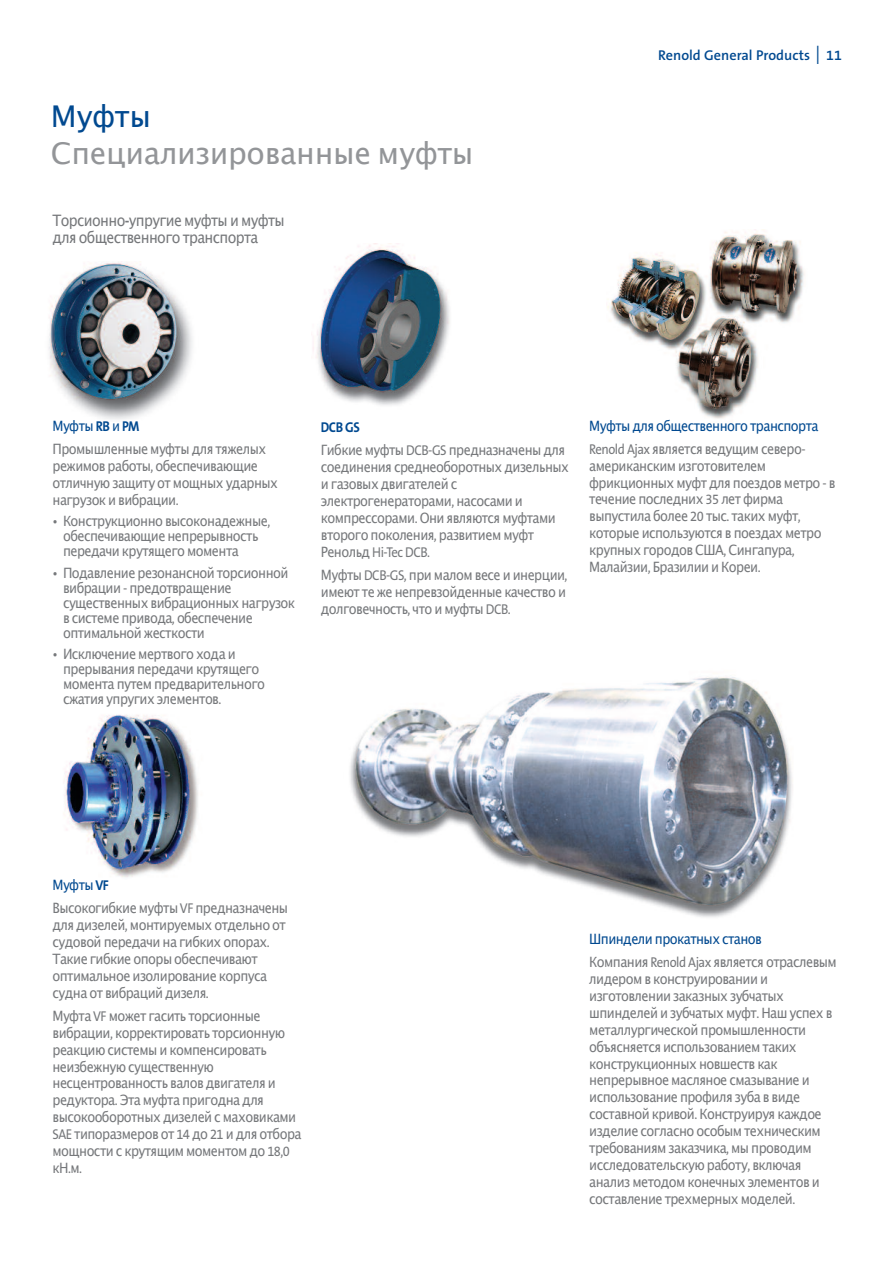
<style>
.page{position:relative;width:893px;height:1263px;background:#fff}
.page>*{position:absolute;margin:0;border:0;box-sizing:border-box;transform-origin:0 0}
.t1{font:30px "Lucida Grande";letter-spacing:-.01em;color:#939598}
.t2{font:30px "Lucida Grande";letter-spacing:-.015em;color:#014990}
.t3{font:15.75px/16.8px "Lucida Grande";letter-spacing:-.045em;color:#76787b;scale:.9 1}
.t4{font:14.25px/16.8px "Lucida Grande";letter-spacing:-.045em;color:#76787b;scale:.9 1}
.t5{font:14.25px/23.2px "Lucida Grande";letter-spacing:-.045em;color:#014990;scale:.9 1}
.t6{font:600 14.25px "The Sans B6";color:#014990}
.t7{font:14.25px "The Sans B5 Plain";letter-spacing:-.04em;color:#76787b;scale:.9 1}
.t8{font:700 14.25px "The Sans B7";color:#014990;scale:.9 1}
.s1{font-family:"The Sans B7";font-weight:700}
.s2{font-size:27px}
.s3{color:#014990}
.s4{font-family:"The Sans B7";font-weight:700;color:#014990}
.s5{font-family:"The Sans B5 Plain"}
.s6{font-family:"Lucida Grande"}
.s7{font-family:"The Sans B5 Plain";color:#76787b}
.s8{color:#76787b}
</style>
<div class="page">
<img style="left:350px;top:677px;width:443px;height:240px">
<img style="left:48px;top:263px;width:145px;height:157px">
<img style="left:313px;top:243px;width:137px;height:162px">
<img style="left:607px;top:232px;width:198px;height:187px">
<img style="left:64px;top:714px;width:134px;height:163px">
<h1 class="t2" style="left:51px;top:98px;width:102px">Муфты</h1>
<h1 class="t1" style="left:51px;top:135px;width:424px">Специализированные муфты</h1>
<p class="t3" style="left:53px;top:212px;width:259px">Торсионно<span class="s1">-</span>упругие муфты и муфты для общественного транспорта</p>
<p class="t6" style="left:658px;top:47px;width:185px">Renold General Products <span class="s2">I</span> 11</p>
<p class="t4" style="left:53px;top:414px;width:239px;line-height:23.2px"><span class="s3">Муфты</span> <span class="s4">RB</span> <span class="s3">и</span> <span class="s4">PM<br></span>Промышленные муфты для тяжелых</p>
<p class="t4" style="left:53px;top:457px;width:252px">режимов работы<span class="s5">,</span> обеспечивающие отличную защиту от мощных ударных нагрузок и вибрации<span class="s5">.</span></p>
<p class="t4" style="left:63px;top:513px;width:232px;line-height:15px;text-indent:-10px"><span class="s5">•</span> Конструкционно высоконадежные<span class="s5">, </span>обеспечивающие непрерывность передачи крутящего момента</p>
<p class="t4" style="left:63px;top:565px;width:259px;line-height:15px;text-indent:-10px"><span class="s5">•</span> Подавление резонансной торсионной вибрации <span class="s5">-</span> предотвращение существенных вибрационных нагрузок в системе привода<span class="s5">,</span> обеспечение оптимальной жесткости</p>
<p class="t4" style="left:63px;top:646px;width:226px;line-height:15px;text-indent:-10px"><span class="s5">•</span> Исключение мертвого хода и прерывания передачи крутящего момента путем предварительного сжатия упругих элементов<span class="s5">.</span></p>
<p class="t8" style="left:321px;top:420px;width:45px">DCB GS</p>
<p class="t4" style="left:321px;top:442px;width:277px">Гибкие муфты <span class="s5">DCB-GS</span> предназначены для соединения среднеоборотных дизельных и газовых двигателей с электрогенераторами<span class="s5">,</span> насосами и компрессорами<span class="s5">.</span> Они являются муфтами второго поколения<span class="s5">,</span> развитием муфт</p>
<p class="t7" style="left:321px;top:544px;width:123px"><span class="s6">Ренольд</span> Hi-Tec DCB.</p>
<p class="t4" style="left:321px;top:566px;width:276px;text-align:justify">Муфты <span class="s5">DCB-GS,</span> при малом весе и инерции<span class="s5">, </span>имеют те же непревзойденные качество и долговечность<span class="s5">,</span> что и муфты <span class="s5">DCB.</span></p>
<p class="t5" style="left:589px;top:414px;width:256px">Муфты для общественного транспорта<br><span class="s7">Renold Ajax</span> <span class="s8">является ведущим северо</span><span class="s7">-</span></p>
<p class="t4" style="left:589px;top:457px;width:275px">американским изготовителем фрикционных муфт для поездов метро <span class="s5">-</span> в течение последних <span class="s5">35</span> лет фирма выпустила более <span class="s5">20</span> тыс<span class="s5">.</span> таких муфт<span class="s5">, </span>которые используются в поездах метро крупных городов США<span class="s5">,</span> Сингапура<span class="s5">, </span>Малайзии<span class="s5">,</span> Бразилии и Кореи<span class="s5">.</span></p>
<p class="t4" style="left:53px;top:873px;width:263px;line-height:23.2px"><span class="s3">Муфты</span> <span class="s4">VF<br></span>Высокогибкие муфты <span class="s5">VF</span> предназначены</p>
<p class="t4" style="left:53px;top:916px;width:261px">для дизелей<span class="s5">,</span> монтируемых отдельно от судовой передачи на гибких опорах<span class="s5">.<br></span>Такие гибкие опоры обеспечивают оптимальное изолирование корпуса судна от вибраций дизеля<span class="s5">.</span></p>
<p class="t4" style="left:53px;top:1007px;width:278px">Муфта <span class="s5">VF</span> может гасить торсионные вибрации<span class="s5">,</span> корректировать торсионную реакцию системы и компенсировать неизбежную существенную несцентрованность валов двигателя и редуктора<span class="s5">.</span> Эта муфта пригодна для высокооборотных дизелей с маховиками<br><span class="s5">SAE</span> типоразмеров от <span class="s5">14</span> до <span class="s5">21</span> и для отбора мощности с крутящим моментом до <span class="s5">18,0 </span>кН<span class="s5">.</span>м<span class="s5">.</span></p>
<p class="t4" style="left:589px;top:927px;width:277px;line-height:23.2px"><span class="s3">Шпиндели прокатных станов<br></span>Компания <span class="s5">Renold Ajax</span> является отраслевым</p>
<p class="t4" style="left:589px;top:970px;width:272px">лидером в конструировании и изготовлении заказных зубчатых шпинделей и зубчатых муфт<span class="s5">.</span> Наш успех в металлургической промышленности объясняется использованием таких конструкционных новшеств как непрерывное масляное смазывание и использование профиля зуба в виде составной кривой<span class="s5">.</span> Конструируя каждое изделие согласно особым техническим требованиям заказчика<span class="s5">,</span> мы проводим исследовательскую работу<span class="s5">,</span> включая анализ методом конечных элементов и составление трехмерных моделей<span class="s5">.</span></p>
</div>
